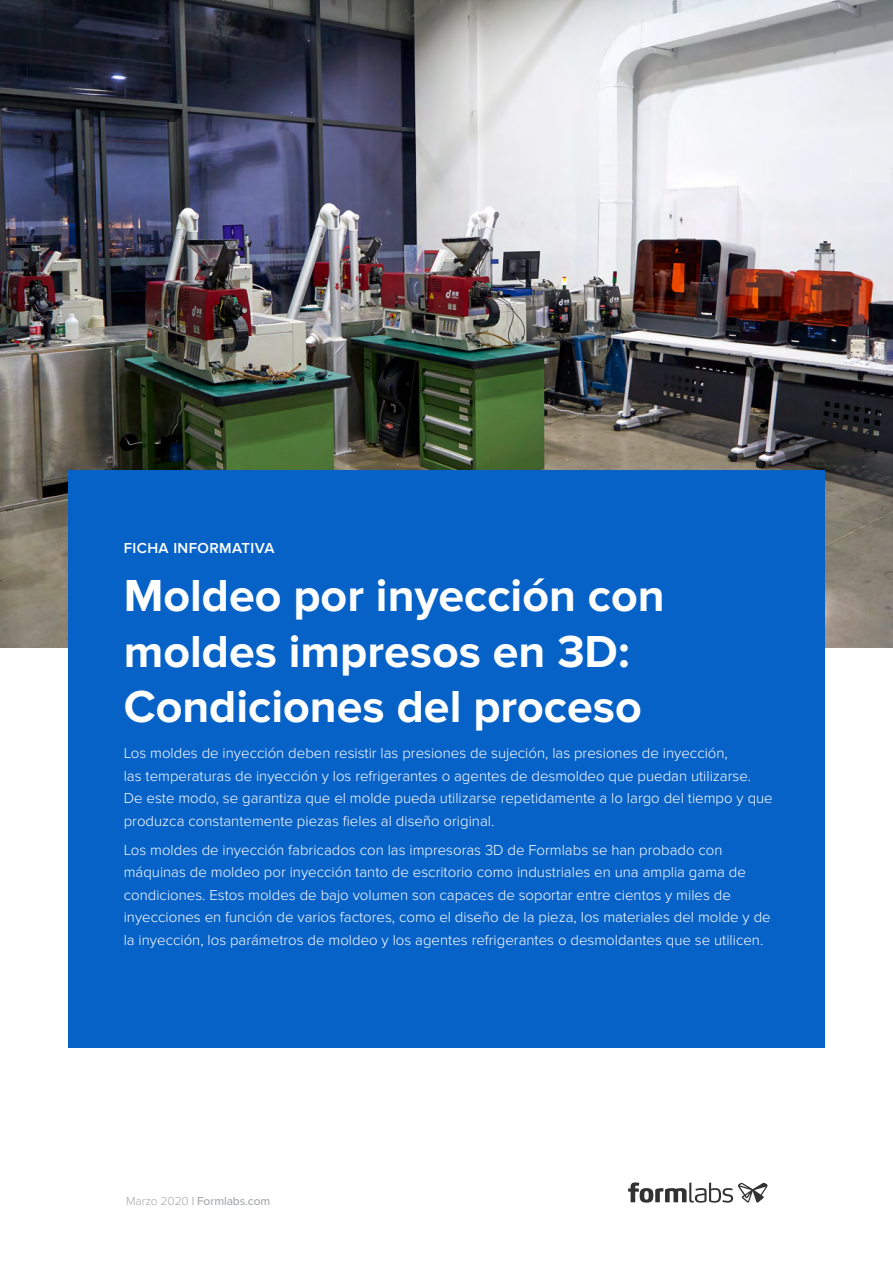
<style>
.page{position:relative;width:893px;height:1263px;background:#fff}
.page>*{position:absolute;margin:0;border:0;box-sizing:border-box;transform-origin:0 0}
.t1{font:700 46.5px/55.5px "Proxima Nova";color:#fff}
.t2{font:300 15px/22.5px "Proxima Nova";color:#fff}
.t3{font:600 15px "Proxima Nova";letter-spacing:.025em;color:#fff}
.t4{font:500 12px "Proxima Nova";letter-spacing:-.01em;color:#a7a9ac}
.s1{font-weight:300}
</style>
<div class="page">
<svg style="left:628px;top:1182px;width:140px;height:20px"></svg>
<img style="left:0;top:0;width:893px;height:648px">
<div style="left:68px;top:470px;width:756px;height:577px;background:#0762c8"></div>
<p class="t3" style="left:124px;top:539px;width:152px">FICHA INFORMATIVA</p>
<h1 class="t1" style="left:124px;top:569px;width:542px">Moldeo por inyección con moldes impresos en 3D:<br>Condiciones del proceso</h1>
<p class="t2" style="left:124px;top:742px;width:650px">Los moldes de inyección deben resistir las presiones de sujeción, las presiones de inyección,<br>las temperaturas de inyección y los refrigerantes o agentes de desmoldeo que puedan utilizarse.<br>De este modo, se garantiza que el molde pueda utilizarse repetidamente a lo largo del tiempo y que produzca constantemente piezas fieles al diseño original.</p>
<p class="t2" style="left:124px;top:839px;width:648px">Los moldes de inyección fabricados con las impresoras 3D de Formlabs se han probado con máquinas de moldeo por inyección tanto de escritorio como industriales en una amplia gama de condiciones. Estos moldes de bajo volumen son capaces de soportar entre cientos y miles de inyecciones en función de varios factores, como el diseño de la pieza, los materiales del molde y de la inyección, los parámetros de moldeo y los agentes refrigerantes o desmoldantes que se utilicen.</p>
<p class="t4" style="left:126px;top:1192px;width:146px"><span class="s1">Marzo 2020</span> | Formlabs.com</p>
</div>
